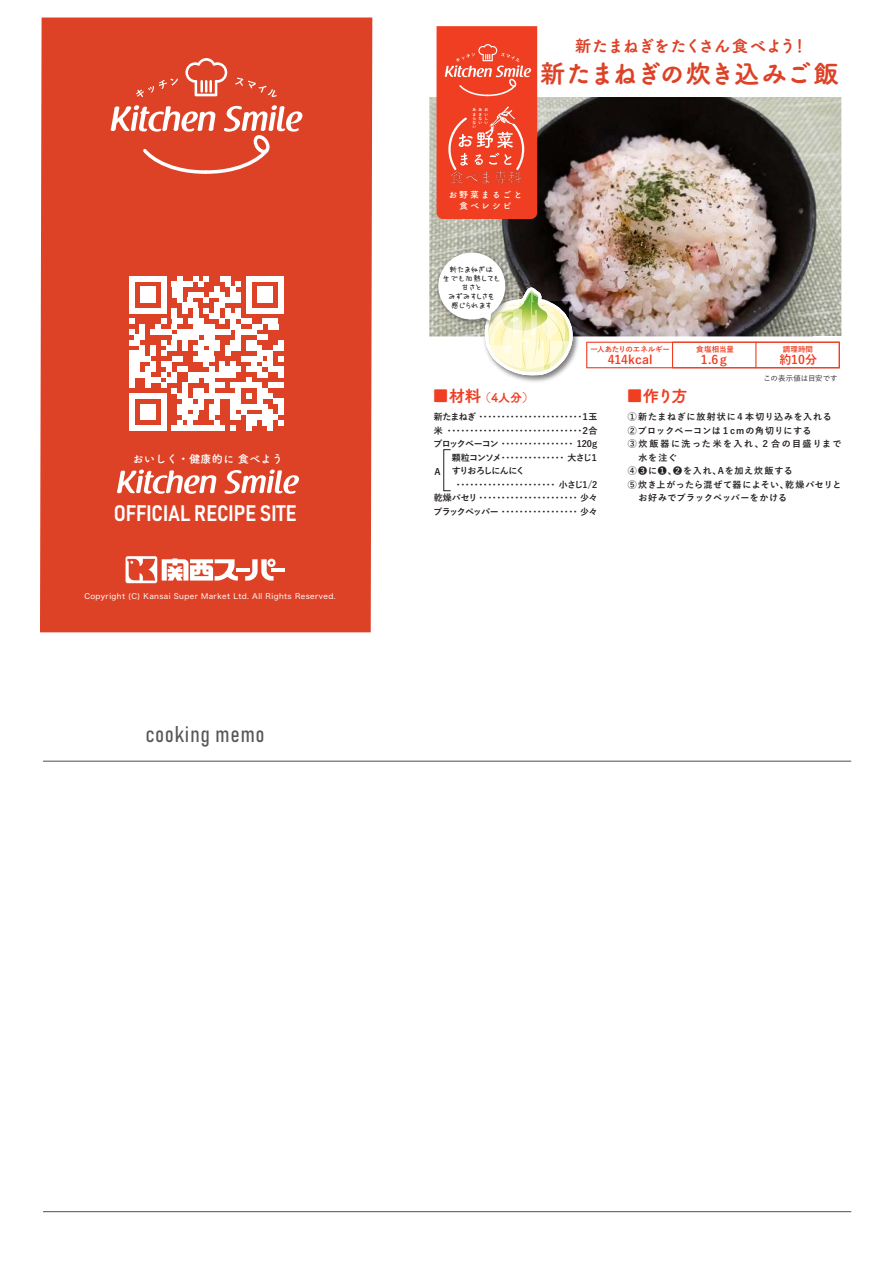
<style>
.page{position:relative;width:893px;height:1263px;background:#fff}
.page>*{position:absolute;margin:0;border:0;box-sizing:border-box;transform-origin:0 0}
.t1{font:25.5px "Tsuku A Rd Gothic Std E";letter-spacing:-.035em;color:#dd4227}
.t2{font:22.5px "Bahnschrift";letter-spacing:.05em;color:#57585a}
.t3{font:22.2px "Bahnschrift";color:#fff}
.t4{font:16.5px "Tsuku A Rd Gothic Std E";letter-spacing:-.06em;color:#dd4227}
.t5{font:16.5px "Tsuku A Rd Gothic Std E";color:#ef3e22}
.t6{font:700 12px "Yu Go";letter-spacing:-.005em;color:#ef3e22}
.t7{font:12px "Tsuku A Rd Gothic Std E";color:#ef3e22}
.t8{font:11.25px "Tsuku A Rd Gothic Std B";letter-spacing:.01em;color:#fff}
.t9{font:700 9px/13.5px "Yu Go";letter-spacing:-.08em;color:#241f21}
.t10{font:700 9px "Yu Go";letter-spacing:.04em;color:#241f21}
.t11{font:700 9px "Yu Go";letter-spacing:.06em;color:#241f21}
.t12{font:700 9px "Yu Go";letter-spacing:.08em;color:#241f21}
.t13{font:700 9px "Yu Go";letter-spacing:.165em;color:#241f21}
.t14{font:700 9px "Yu Go";letter-spacing:.1em;color:#241f21}
.t15{font:9px/10.6px "Tsuku A Rd Gothic Std B";letter-spacing:.2em;color:#fffdee;text-align:center}
.t16{font:7.5px "Hiragino Sans W4";letter-spacing:.05em;color:#fff}
.t17{font:7.5px/9px "aqua pfont";letter-spacing:.1em;color:#231f20;text-align:center}
.t18{font:700 7.5px "Yu Go";letter-spacing:-.01em;color:#ef3e22}
.t19{font:500 7.5px "Yu Go";letter-spacing:-.01em;color:#241f21}
.t20{font:700 3.75px/4.2px "Yu Go";color:#fff;text-align:justify}
</style>
<div class="page">
<div style="left:40px;top:18px;width:332px;height:614px;background:#dd4227"></div>
<div style="left:129px;top:276px;width:37px;height:5px;background:#fff"></div>
<div style="left:246px;top:276px;width:38px;height:5px;background:#fff"></div>
<div style="left:257px;top:287px;width:16px;height:5px;background:#fff"></div>
<div style="left:257px;top:292px;width:16px;height:5px;background:#fff"></div>
<div style="left:257px;top:297px;width:16px;height:6px;background:#fff"></div>
<svg style="left:129px;top:281px;width:5px;height:27px"></svg>
<svg style="left:278px;top:281px;width:6px;height:27px"></svg>
<div style="left:129px;top:308px;width:37px;height:5px;background:#fff"></div>
<div style="left:246px;top:308px;width:38px;height:5px;background:#fff"></div>
<div style="left:262px;top:319px;width:16px;height:5px;background:#fff"></div>
<div style="left:268px;top:324px;width:10px;height:5px;background:#fff"></div>
<svg style="left:129px;top:319px;width:5px;height:16px"></svg>
<div style="left:134px;top:335px;width:11px;height:5px;background:#fff"></div>
<div style="left:257px;top:335px;width:11px;height:5px;background:#fff"></div>
<div style="left:129px;top:340px;width:11px;height:5px;background:#fff"></div>
<svg style="left:278px;top:340px;width:6px;height:5px"></svg>
<div style="left:273px;top:345px;width:11px;height:6px;background:#fff"></div>
<div style="left:129px;top:351px;width:16px;height:5px;background:#fff"></div>
<div style="left:257px;top:351px;width:16px;height:5px;background:#fff"></div>
<div style="left:129px;top:356px;width:21px;height:5px;background:#fff"></div>
<svg style="left:268px;top:356px;width:16px;height:5px"></svg>
<div style="left:129px;top:361px;width:11px;height:6px;background:#fff"></div>
<div style="left:262px;top:361px;width:11px;height:6px;background:#fff"></div>
<div style="left:129px;top:367px;width:11px;height:5px;background:#fff"></div>
<div style="left:268px;top:367px;width:16px;height:5px;background:#fff"></div>
<div style="left:129px;top:372px;width:21px;height:5px;background:#fff"></div>
<div style="left:257px;top:372px;width:11px;height:5px;background:#fff"></div>
<svg style="left:278px;top:372px;width:6px;height:5px"></svg>
<svg style="left:129px;top:377px;width:5px;height:11px"></svg>
<div style="left:268px;top:383px;width:16px;height:5px;background:#fff"></div>
<div style="left:257px;top:388px;width:11px;height:5px;background:#fff"></div>
<div style="left:129px;top:393px;width:37px;height:6px;background:#fff"></div>
<div style="left:257px;top:393px;width:16px;height:6px;background:#fff"></div>
<div style="left:273px;top:399px;width:11px;height:5px;background:#fff"></div>
<div style="left:230px;top:404px;width:38px;height:5px;background:#fff"></div>
<div style="left:262px;top:409px;width:11px;height:6px;background:#fff"></div>
<div style="left:246px;top:415px;width:32px;height:5px;background:#fff"></div>
<svg style="left:129px;top:399px;width:5px;height:26px"></svg>
<div style="left:262px;top:420px;width:11px;height:5px;background:#fff"></div>
<div style="left:129px;top:425px;width:37px;height:6px;background:#fff"></div>
<svg style="left:140px;top:276px;width:122px;height:155px"></svg>
<svg style="left:268px;top:404px;width:16px;height:27px"></svg>
<hr style="left:236px;top:568px;width:14px;height:4px;background:#fff">
<hr style="left:271px;top:568px;width:14px;height:4px;background:#fff">
<svg style="left:245px;top:559px;width:31px;height:21px"></svg>
<svg style="left:126px;top:556px;width:112px;height:27px"></svg>
<svg style="left:117px;top:469px;width:99px;height:25px"></svg>
<svg style="left:224px;top:469px;width:75px;height:25px"></svg>
<hr style="left:43px;top:761px;width:808px;height:1px;background:#57585a">
<hr style="left:43px;top:1211px;width:808px;height:1px;background:#57585a">
<svg style="left:136px;top:78px;width:42px;height:19px"></svg>
<svg style="left:235px;top:77px;width:42px;height:20px"></svg>
<svg style="left:110px;top:105px;width:192px;height:69px;background:#e36650"></svg>
<svg style="left:185px;top:58px;width:42px;height:38px"></svg>
<img style="left:429px;top:26px;width:411px;height:466px">
<div style="left:443px;top:449px;width:8px;height:42px;border:1px solid #241f21"></div>
<p class="t8" style="left:133px;top:450px;width:152px">おいしく・健康的に 食べよう</p>
<h3 class="t3" style="left:114px;top:499px;width:184px">OFFICIAL RECIPE SITE</h3>
<p class="t16" style="left:84px;top:590px;width:253px">Copyright (C) Kansai Super Market Ltd. All Rights Reserved.</p>
<h2 class="t2" style="left:146px;top:720px;width:120px">cooking memo</h2>
<h3 class="t4" style="left:575px;top:33px;width:235px">新たまねぎをたくさん食べよう！</h3>
<p class="t20" style="left:472px;top:108px;width:5px">あまらない</p>
<p class="t20" style="left:478px;top:108px;width:5px;text-align:left">あきない</p>
<p class="t20" style="left:484px;top:108px;width:5px">おいしい</p>
<h1 class="t1" style="left:540px;top:54px;width:300px">新たまねぎの炊き込みご飯</h1>
<p class="t15" style="left:448px;top:189px;width:76px">お野菜まるごと食べレシピ</p>
<p class="t17" style="left:443px;top:264px;width:58px">新たまねぎは<br>生でも加熱しても甘さと<br>みずみすしさを<br>感じられます</p>
<p class="t18" style="left:590px;top:344px;width:81px">一人あたりのエネルギー</p>
<p class="t18" style="left:696px;top:344px;width:39px">食塩相当量</p>
<p class="t18" style="left:783px;top:344px;width:32px">調理時間</p>
<h3 class="t6" style="left:608px;top:353px;width:46px">414kcal</h3>
<h3 class="t6" style="left:701px;top:353px;width:30px">1.6ｇ</h3>
<h3 class="t6" style="left:779px;top:353px;width:39px">約10分</h3>
<p class="t19" style="left:763px;top:371px;width:76px">この表示値は目安です</p>
<h3 class="t5" style="left:432px;top:383px;width:50px">■材料</h3>
<h3 class="t5" style="left:627px;top:383px;width:63px">■作り方</h3>
<h3 class="t7" style="left:479px;top:388px;width:57px">（4人分）</h3>
<p class="t9" style="left:433px;top:410px;width:167px">新たまねぎ・・・・・・・・・・・・・・・・・・・・・・・１玉米・・・・・・・・・・・・・・・・・・・・・・・・・・・・・・２合ブロックベーコン・・・・・・・・・・・・・・・・ 120g　　顆粒コンソメ・・・・・・・・・・・・・・大さじ１　　すりおろしにんにく<br>　　・・・・・・・・・・・・・・・・・・・・・・小さじ1/2乾燥パセリ・・・・・・・・・・・・・・・・・・・・・・少々ブラックペッパー・・・・・・・・・・・・・・・・・少々</p>
<p class="t10" style="left:434px;top:467px;width:8px">A</p>
<p class="t12" style="left:628px;top:412px;width:206px">①新たまねぎに放射状に４本切り込みを入れる</p>
<p class="t10" style="left:628px;top:425px;width:185px">②ブロックベーコンは１cmの角切りにする</p>
<p class="t13" style="left:628px;top:439px;width:215px">③炊飯器に洗った米を入れ、２合の目盛りまで</p>
<p class="t10" style="left:638px;top:452px;width:40px">水を注ぐ</p>
<p class="t14" style="left:628px;top:466px;width:166px">④❸に❶、❷を入れ、Aを加え炊飯する</p>
<p class="t11" style="left:628px;top:479px;width:215px">⑤炊き上がったら混ぜて器によそい、乾燥パセリと</p>
<p class="t10" style="left:638px;top:493px;width:150px">お好みでブラックペッパーをかける</p>
</div>
